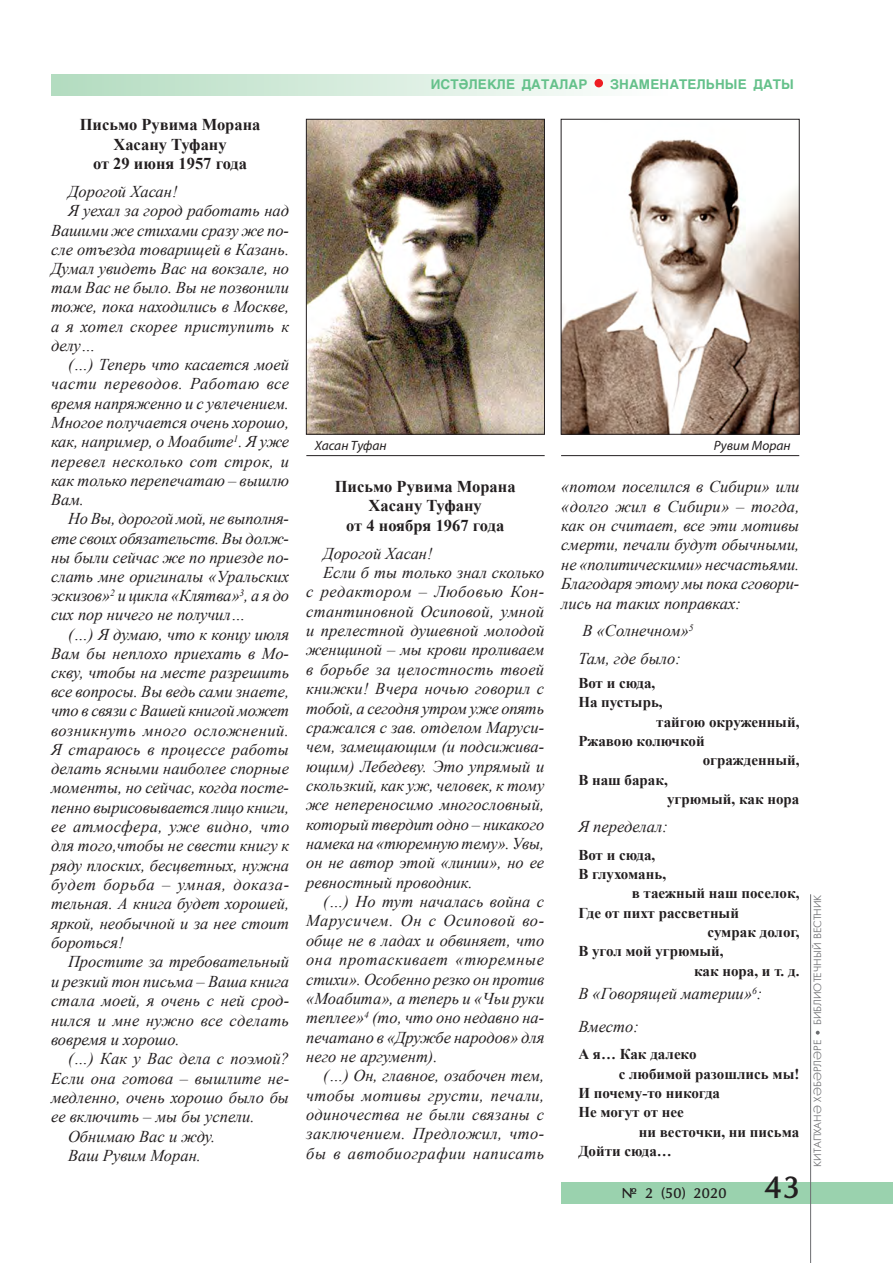
<style>
.page{position:relative;width:893px;height:1263px;background:#fff}
.page>*{position:absolute;margin:0;border:0;box-sizing:border-box;transform-origin:0 0}
._5_текст{font:italic 16.5px/19.4px "Times New Roman";color:#231f20;text-align:justify}
.Письмо{font:700 16.5px/19.4px "Times New Roman";color:#231f20;text-align:center}
._5_текст-2{font:700 15px "Times New Roman";color:#231f20}
.t1{font:700 15px "TT Optima";color:#231f20}
._5_Рубрика{font:700 13.5px "TT Helvetica";letter-spacing:.01em;color:#65c18b}
._5_Фото_подпись{font:italic 13.5px "TT Myriad";color:#231f20}
.t2{font:10.5px "TT Futuris";color:#6c6d70}
.s1{font-size:33px}
</style>
<div class="page">
<div style="left:561px;top:1182px;width:332px;height:21px;background:#9ad2ae"></div>
<hr style="left:810px;top:894px;width:1px;height:369px;background:#6c6d70">
<svg style="left:816px;top:1031px;width:4px;height:4px"></svg>
<div style="left:51px;top:74px;width:616px;height:22px;background:linear-gradient(to right,#b2dcc0,#fefefe)"></div>
<div style="left:594px;top:79px;width:9px;height:8px;background:#ee1d23;border-radius:50%"></div>
<img style="left:308px;top:121px;width:235px;height:311px">
<div style="left:306px;top:119px;width:239px;height:315px;border:1px solid #231f20"></div>
<hr style="left:306px;top:455px;width:239px;height:1px;background:#231f20">
<img style="left:563px;top:139px;width:234px;height:293px">
<div style="left:561px;top:119px;width:238px;height:315px;border:1px solid #231f20"></div>
<hr style="left:561px;top:455px;width:238px;height:1px;background:#231f20">
<p class="Письмо" style="left:80px;top:115px;width:182px">Письмо Рувима Морана<br>Хасану Туфану</p>
<p class="Письмо" style="left:93px;top:153px;width:156px">от 29 июня 1957 года</p>
<p class="_5_текст" style="left:68px;top:181px;width:111px">Дорогой Хасан!</p>
<p class="_5_текст" style="left:51px;top:201px;width:240px;text-indent:17px">Я уехал за город работать над Вашими же стихами сразу же по&shy;сле отъезда товарищей в Казань.<br>Думал увидеть Вас на вокзале, но там Вас не было. Вы не позвонили тоже, пока находились в Москве, а я хотел скорее приступить к делу…</p>
<p class="_5_текст" style="left:51px;top:354px;width:240px;text-indent:17px">(…) Теперь что касается моей части переводов. Работаю все время напряженно и с увлечением.<br>Многое получается очень хорошо, как, например, о Моабите<sup>1</sup>. Я уже перевел несколько сот строк, и как только перепечатаю – вышлю Вам.</p>
<p class="_5_текст" style="left:51px;top:509px;width:240px;text-indent:17px">Но Вы, дорогой мой, не выполня&shy;ете своих обязательств. Вы долж&shy;ны были сейчас же по приезде по&shy;слать мне оригиналы «Уральских эскизов»<sup>2</sup> и цикла «Клятва»<sup>3</sup>, а я до сих пор ничего не получил…</p>
<p class="_5_текст" style="left:51px;top:624px;width:240px;text-indent:17px">(…) Я думаю, что к концу июля Вам бы неплохо приехать в Мо&shy;скву, чтобы на месте разрешить все вопросы. Вы ведь сами знаете, что в связи с Вашей книгой может возникнуть много осложнений.<br>Я стараюсь в процессе работы делать ясными наиболее спорные моменты, но сейчас, когда посте&shy;пенно вырисовывается лицо книги, ее атмосфера, уже видно, что для того,чтобы не свести книгу к ряду плоских, бесцветных, нужна будет борьба – умная, доказа&shy;тельная. А книга будет хорошей, яркой, необычной и за нее стоит бороться!</p>
<p class="_5_текст" style="left:51px;top:952px;width:240px;text-indent:17px">Простите за требовательный и резкий тон письма – Ваша книга стала моей, я очень с ней срод&shy;нился и мне нужно все сделать вовремя и хорошо.</p>
<p class="_5_текст" style="left:51px;top:1049px;width:240px;text-indent:17px">(…) Как у Вас дела с поэмой?<br>Если она готова – вышлите не&shy;медленно, очень хорошо было бы ее включить – мы бы успели.</p>
<p class="_5_текст" style="left:68px;top:1126px;width:149px">Обнимаю Вас и жду.</p>
<p class="_5_текст" style="left:68px;top:1145px;width:134px">Ваш Рувим Моран.</p>
<p class="_5_Рубрика" style="left:431px;top:76px;width:158px">ИСТӘЛЕКЛЕ ДАТАЛАР</p>
<p class="_5_Рубрика" style="left:610px;top:76px;width:185px">ЗНАМЕНАТЕЛЬНЫЕ ДАТЫ</p>
<p class="_5_Фото_подпись" style="left:315px;top:438px;width:73px">Хасан Туфан</p>
<p class="_5_Фото_подпись" style="left:714px;top:438px;width:78px">Рувим Моран</p>
<p class="Письмо" style="left:335px;top:476px;width:182px">Письмо Рувима Морана<br>Хасану Туфану</p>
<p class="Письмо" style="left:346px;top:515px;width:160px">от 4 ноября 1967 года</p>
<p class="_5_текст" style="left:323px;top:543px;width:111px">Дорогой Хасан!</p>
<p class="_5_текст" style="left:306px;top:562px;width:240px;text-indent:17px">Если б ты только знал сколько с редактором – Любовью Кон&shy;стантиновной Осиповой, умной и прелестной душевной молодой женщиной – мы крови проливаем в борьбе за целостность твоей книжки! Вчера ночью говорил с тобой, а сегодня утром уже опять сражался с зав. отделом Маруси&shy;чем, замещающим (и подсижива&shy;ющим) Лебедеву. Это упрямый и скользкий, как уж, человек, к тому же непереносимо многословный, который твердит одно – никакого намека на «тюремную тему». Увы, он не автор этой «линии», но ее ревностный проводник.</p>
<p class="_5_текст" style="left:306px;top:891px;width:240px;text-indent:17px">(…) Но тут началась война с Марусичем. Он с Осиповой во&shy;обще не в ладах и обвиняет, что она протаскивает «тюремные стихи». Особенно резко он против «Моабита», а теперь и «Чьи руки теплее»<sup>4</sup> (то, что оно недавно на&shy;печатано в «Дружбе народов» для него не аргумент).</p>
<p class="_5_текст" style="left:306px;top:1066px;width:240px;text-indent:17px">(…) Он, главное, озабочен тем, чтобы мотивы грусти, печали, одиночества не были связаны с заключением. Предложил, что&shy;бы в автобиографии написать</p>
<p class="_5_текст" style="left:561px;top:477px;width:240px">«потом поселился в Сибири» или «долго жил в Сибири» – тогда, как он считает, все эти мотивы смерти, печали будут обычными, не «политическими» несчастьями.<br>Благодаря этому мы пока сговори&shy;лись на таких поправках:</p>
<p class="_5_текст" style="left:582px;top:621px;width:113px">В «Солнечном»<sup>5</sup></p>
<p class="_5_текст" style="left:578px;top:649px;width:104px">Там, где было:</p>
<p class="_5_текст-2" style="left:578px;top:672px;width:78px">Вот и сюда,</p>
<p class="_5_текст-2" style="left:578px;top:692px;width:86px">На пустырь,</p>
<p class="_5_текст-2" style="left:656px;top:711px;width:145px">тайгою окруженный,</p>
<p class="_5_текст-2" style="left:578px;top:730px;width:128px">Ржавою колючкой</p>
<p class="_5_текст-2" style="left:703px;top:750px;width:98px">огражденный,</p>
<p class="_5_текст-2" style="left:578px;top:769px;width:91px">В наш барак,</p>
<p class="_5_текст-2" style="left:667px;top:788px;width:134px">угрюмый, как нора</p>
<p class="_5_текст" style="left:578px;top:816px;width:91px">Я переделал:</p>
<p class="_5_текст-2" style="left:578px;top:844px;width:78px">Вот и сюда,</p>
<p class="_5_текст-2" style="left:578px;top:864px;width:89px">В глухомань,</p>
<p class="_5_текст-2" style="left:632px;top:883px;width:169px">в таежный наш поселок,</p>
<p class="_5_текст-2" style="left:578px;top:902px;width:162px">Где от пихт рассветный</p>
<p class="_5_текст-2" style="left:707px;top:922px;width:93px">сумрак долог,</p>
<p class="_5_текст-2" style="left:578px;top:941px;width:147px">В угол мой угрюмый,</p>
<p class="_5_текст-2" style="left:694px;top:960px;width:107px">как нора, и т. д.</p>
<p class="_5_текст" style="left:578px;top:984px;width:186px">В «Говорящей материи»<sup>6</sup>:</p>
<p class="_5_текст" style="left:578px;top:1016px;width:62px">Вместо:</p>
<p class="_5_текст-2" style="left:578px;top:1044px;width:120px">А я… Как далеко</p>
<p class="_5_текст-2" style="left:619px;top:1063px;width:182px">с любимой разошлись мы!</p>
<p class="_5_текст-2" style="left:578px;top:1083px;width:143px">И почему-то никогда</p>
<p class="_5_текст-2" style="left:578px;top:1102px;width:107px">Не могут от нее</p>
<p class="_5_текст-2" style="left:639px;top:1121px;width:162px">ни весточки, ни письма</p>
<p class="_5_текст-2" style="left:578px;top:1141px;width:95px">Дойти сюда…</p>
<p class="t1" style="left:621px;top:1185px;width:181px">№ 2 (50) 2020 <span class="s1">43</span></p>
<p class="t2" style="left:812px;top:1025px;width:132px;rotate:-90deg">БИБЛИОТЕЧНЫЙ ВЕСТНИК</p>
<p class="t2" style="left:812px;top:1167px;width:128px;rotate:-90deg">КИТАПХАНӘ ХӘБӘРЛӘРЕ</p>
</div>
